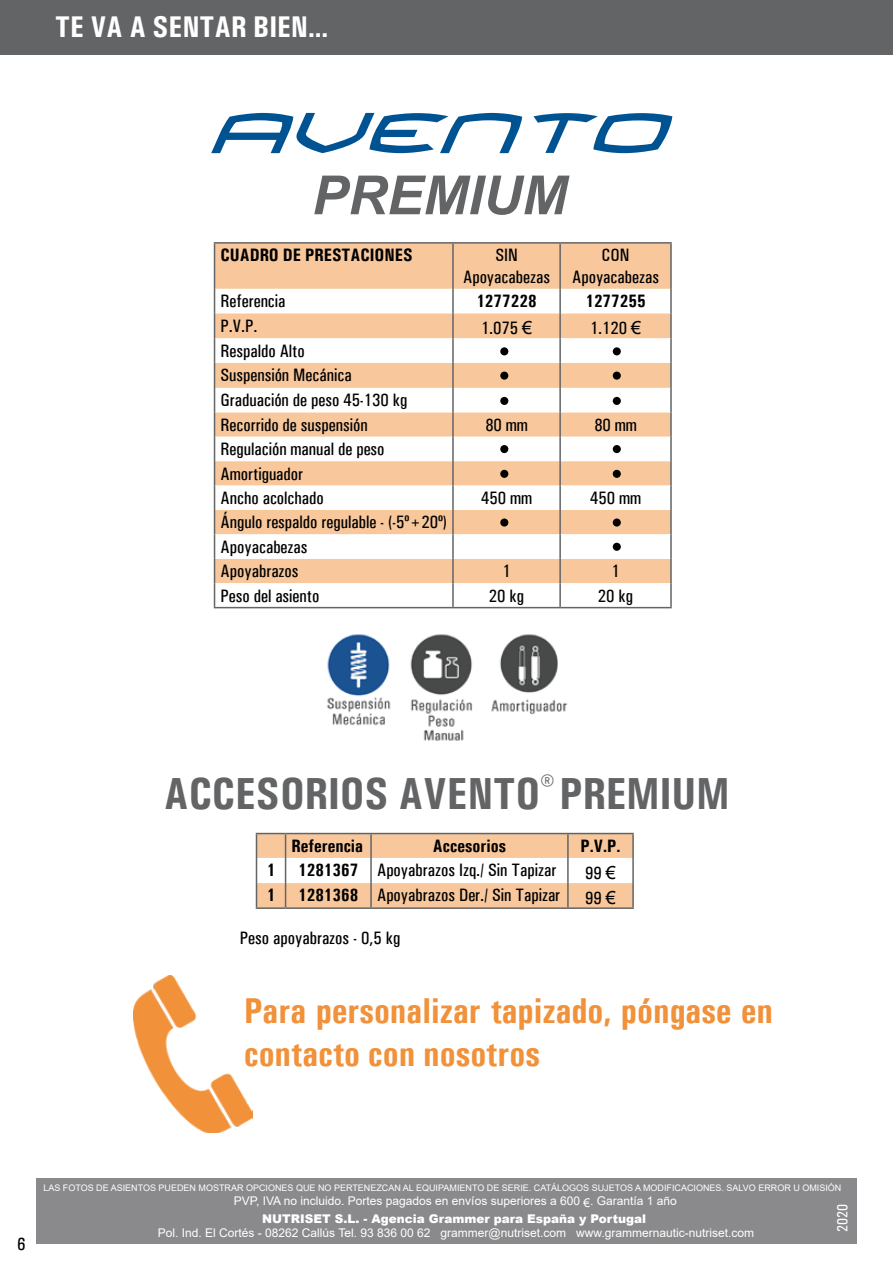
<style>
.page{position:relative;width:893px;height:1263px;background:#fff}
.page>*{position:absolute;margin:0;border:0;box-sizing:border-box;transform-origin:0 0}
.t1{font:italic 700 54px "Arial";color:#636466}
.t2{font:700 45px "Univers Condensed";color:#636466}
.t3{font:700 36px/43.2px "Univers Condensed";color:#f19139}
.t4{font:700 30px "Univers Condensed";color:#fff}
.t5{font:500 18px/24.5px "Univers Condensed";color:#000}
.t6{font:700 18px "Univers Condensed";color:#000}
.t7{font:500 15px "Univers Condensed";color:#fff}
.t8{font:12px "Arial";color:#fff}
.t9{font:900 12px "Arial";color:#fff}
.t10{font:9px "Arial";color:#fff}
.s1{font-family:"Arial";font-weight:400}
.s2{font-weight:700}
</style>
<div class="page">
<div style="left:215px;top:244px;width:455px;height:45px;background:#f8c89c"></div>
<svg style="left:215px;top:289px;width:455px;height:318px"></svg>
<hr style="left:214px;top:242px;width:239px;height:2px;background:#636466">
<hr style="left:214px;top:244px;width:1px;height:45px;background:#636466">
<hr style="left:453px;top:242px;width:107px;height:2px;background:#636466">
<hr style="left:452px;top:244px;width:2px;height:45px;background:#636466">
<hr style="left:560px;top:242px;width:112px;height:2px;background:#636466">
<hr style="left:559px;top:244px;width:2px;height:45px;background:#636466">
<hr style="left:670px;top:244px;width:2px;height:45px;background:#636466">
<hr style="left:452px;top:289px;width:2px;height:24px;background:#636466">
<hr style="left:559px;top:289px;width:2px;height:24px;background:#636466">
<hr style="left:670px;top:289px;width:2px;height:24px;background:#636466">
<hr style="left:452px;top:313px;width:2px;height:25px;background:#636466">
<hr style="left:559px;top:313px;width:2px;height:25px;background:#636466">
<hr style="left:670px;top:313px;width:2px;height:25px;background:#636466">
<hr style="left:452px;top:338px;width:2px;height:25px;background:#636466">
<hr style="left:559px;top:338px;width:2px;height:25px;background:#636466">
<hr style="left:670px;top:338px;width:2px;height:25px;background:#636466">
<hr style="left:452px;top:363px;width:2px;height:25px;background:#636466">
<hr style="left:559px;top:363px;width:2px;height:25px;background:#636466">
<hr style="left:670px;top:363px;width:2px;height:25px;background:#636466">
<hr style="left:452px;top:388px;width:2px;height:24px;background:#636466">
<hr style="left:559px;top:388px;width:2px;height:24px;background:#636466">
<hr style="left:670px;top:388px;width:2px;height:24px;background:#636466">
<hr style="left:452px;top:412px;width:2px;height:25px;background:#636466">
<hr style="left:559px;top:412px;width:2px;height:25px;background:#636466">
<hr style="left:670px;top:412px;width:2px;height:25px;background:#636466">
<hr style="left:452px;top:437px;width:2px;height:24px;background:#636466">
<hr style="left:559px;top:437px;width:2px;height:24px;background:#636466">
<hr style="left:670px;top:437px;width:2px;height:24px;background:#636466">
<hr style="left:452px;top:461px;width:2px;height:25px;background:#636466">
<hr style="left:559px;top:461px;width:2px;height:25px;background:#636466">
<hr style="left:670px;top:461px;width:2px;height:25px;background:#636466">
<hr style="left:452px;top:486px;width:2px;height:24px;background:#636466">
<hr style="left:559px;top:486px;width:2px;height:24px;background:#636466">
<hr style="left:670px;top:486px;width:2px;height:24px;background:#636466">
<hr style="left:452px;top:510px;width:2px;height:24px;background:#636466">
<hr style="left:559px;top:510px;width:2px;height:24px;background:#636466">
<hr style="left:670px;top:510px;width:2px;height:24px;background:#636466">
<hr style="left:452px;top:534px;width:2px;height:25px;background:#636466">
<hr style="left:559px;top:534px;width:2px;height:25px;background:#636466">
<hr style="left:670px;top:534px;width:2px;height:25px;background:#636466">
<hr style="left:452px;top:559px;width:2px;height:24px;background:#636466">
<hr style="left:559px;top:559px;width:2px;height:24px;background:#636466">
<hr style="left:670px;top:559px;width:2px;height:24px;background:#636466">
<svg style="left:214px;top:289px;width:1px;height:318px"></svg>
<hr style="left:452px;top:583px;width:2px;height:24px;background:#636466">
<hr style="left:559px;top:583px;width:2px;height:24px;background:#636466">
<hr style="left:670px;top:583px;width:2px;height:24px;background:#636466">
<hr style="left:214px;top:607px;width:239px;height:1px;background:#636466">
<hr style="left:453px;top:607px;width:107px;height:1px;background:#636466">
<hr style="left:560px;top:607px;width:112px;height:1px;background:#636466">
<div style="left:500px;top:347px;width:8px;height:8px;background:#000;border-radius:50%"></div>
<div style="left:613px;top:347px;width:8px;height:8px;background:#000;border-radius:50%"></div>
<div style="left:500px;top:372px;width:8px;height:8px;background:#000;border-radius:50%"></div>
<div style="left:613px;top:372px;width:8px;height:8px;background:#000;border-radius:50%"></div>
<div style="left:500px;top:397px;width:8px;height:8px;background:#000;border-radius:50%"></div>
<div style="left:613px;top:397px;width:8px;height:8px;background:#000;border-radius:50%"></div>
<div style="left:500px;top:445px;width:8px;height:8px;background:#000;border-radius:50%"></div>
<div style="left:500px;top:470px;width:8px;height:8px;background:#000;border-radius:50%"></div>
<div style="left:500px;top:518px;width:8px;height:9px;background:#000;border-radius:50%"></div>
<div style="left:613px;top:445px;width:8px;height:8px;background:#000;border-radius:50%"></div>
<div style="left:613px;top:470px;width:8px;height:8px;background:#000;border-radius:50%"></div>
<div style="left:613px;top:518px;width:8px;height:9px;background:#000;border-radius:50%"></div>
<div style="left:613px;top:543px;width:8px;height:8px;background:#000;border-radius:50%"></div>
<hr style="left:568px;top:833px;width:66px;height:1px;background:#636466">
<hr style="left:632px;top:834px;width:2px;height:24px;background:#636466">
<hr style="left:632px;top:858px;width:2px;height:25px;background:#636466">
<svg style="left:256px;top:833px;width:377px;height:74px"></svg>
<hr style="left:370px;top:883px;width:2px;height:24px;background:#636466">
<hr style="left:567px;top:883px;width:2px;height:24px;background:#636466">
<hr style="left:632px;top:883px;width:2px;height:24px;background:#636466">
<hr style="left:256px;top:907px;width:30px;height:2px;background:#636466">
<hr style="left:286px;top:907px;width:85px;height:2px;background:#636466">
<hr style="left:371px;top:907px;width:197px;height:2px;background:#636466">
<hr style="left:568px;top:907px;width:66px;height:2px;background:#636466">
<img style="left:133px;top:975px;width:120px;height:158px">
<div style="left:0;top:0;width:893px;height:54px;background:#636466"></div>
<svg style="left:211px;top:113px;width:461px;height:40px"></svg>
<img style="left:327px;top:634px;width:64px;height:92px">
<img style="left:410px;top:634px;width:63px;height:107px">
<img style="left:491px;top:634px;width:77px;height:80px">
<div style="left:36px;top:1178px;width:821px;height:66px;background:#8a8a8c"></div>
<h3 class="t4" style="left:55px;top:9px;width:274px">TE VA A SENTAR BIEN...</h3>
<h1 class="t1" style="left:312px;top:159px;width:256px">PREMIUM</h1>
<p class="t6" style="left:221px;top:244px;width:194px">CUADRO DE PRESTACIONES</p>
<p class="t5" style="left:463px;top:244px;width:88px;line-height:21.6px;text-align:center">SIN<br>Apoyacabezas</p>
<p class="t5" style="left:572px;top:244px;width:88px;line-height:21.6px;text-align:center">CON<br>Apoyacabezas</p>
<p class="t5" style="left:221px;top:289px;width:67px">Referencia</p>
<p class="t6" style="left:476px;top:290px;width:62px">1277228</p>
<p class="t6" style="left:585px;top:290px;width:62px">1277255</p>
<p class="t5" style="left:221px;top:313px;width:38px">P.V.P.</p>
<p class="t5" style="left:481px;top:316px;width:53px">1.075 <span class="s1">€</span></p>
<p class="t5" style="left:590px;top:316px;width:53px">1.120 <span class="s1">€</span></p>
<p class="t5" style="left:221px;top:338px;width:188px">Respaldo Alto<br>Suspensión Mecánica<br>Graduación de peso 45-130 kg<br>Recorrido de suspensión</p>
<p class="t5" style="left:485px;top:412px;width:44px">80 mm</p>
<p class="t5" style="left:594px;top:412px;width:44px">80 mm</p>
<p class="t5" style="left:221px;top:437px;width:166px">Regulación manual de peso<br>Amortiguador<br>Ancho acolchado</p>
<p class="t5" style="left:221px;top:510px;width:228px">Ángulo respaldo regulable - (-5º+20º)<br>Apoyacabezas<br>Apoyabrazos</p>
<p class="t5" style="left:481px;top:486px;width:52px">450 mm</p>
<p class="t5" style="left:590px;top:486px;width:52px">450 mm</p>
<p class="t5" style="left:502px;top:559px;width:10px">1</p>
<p class="t5" style="left:611px;top:559px;width:10px">1</p>
<p class="t5" style="left:221px;top:583px;width:100px">Peso del asiento</p>
<p class="t5" style="left:489px;top:583px;width:37px">20 kg</p>
<p class="t5" style="left:598px;top:583px;width:37px">20 kg</p>
<h2 class="t2" style="left:164px;top:766px;width:567px">ACCESORIOS AVENTO<sup>®</sup> PREMIUM</h2>
<p class="t6" style="left:292px;top:835px;width:73px">Referencia</p>
<p class="t6" style="left:433px;top:835px;width:75px">Accesorios</p>
<p class="t6" style="left:581px;top:835px;width:41px">P.V.P.</p>
<p class="t6" style="left:267px;top:859px;width:10px">1</p>
<p class="t5" style="left:298px;top:858px;width:260px"><span class="s2">1281367</span> Apoyabrazos Izq./ Sin Tapizar</p>
<p class="t5" style="left:585px;top:860px;width:32px">99 <span class="s1">€</span></p>
<p class="t6" style="left:267px;top:884px;width:10px">1</p>
<p class="t5" style="left:298px;top:883px;width:264px"><span class="s2">1281368</span> Apoyabrazos Der./ Sin Tapizar</p>
<p class="t5" style="left:585px;top:885px;width:32px">99 <span class="s1">€</span></p>
<p class="t5" style="left:240px;top:926px;width:162px">Peso apoyabrazos - 0,5 kg</p>
<h3 class="t3" style="left:244px;top:989px;width:530px">Para personalizar tapizado, póngase en contacto con nosotros</h3>
<p class="t5" style="left:17px;top:1231px;width:10px">6</p>
<p class="t10" style="left:43px;top:1181px;width:800px">LAS FOTOS DE ASIENTOS PUEDEN MOSTRAR OPCIONES QUE NO PERTENEZCAN AL EQUIPAMIENTO DE SERIE. CATÁLOGOS SUJETOS A MODIFICACIONES. SALVO ERROR U OMISIÓN</p>
<p class="t8" style="left:234px;top:1193px;width:445px">PVP, IVA no incluido. Portes pagados en envíos superiores a 600 €. Garantía 1 año</p>
<p class="t9" style="left:262px;top:1210px;width:386px">NUTRISET S.L. - Agencia Grammer para España y Portugal</p>
<p class="t7" style="left:834px;top:1232px;width:29px;rotate:-90deg">2020</p>
<p class="t8" style="left:158px;top:1224px;width:598px">Pol. Ind. El Cortés - 08262 Callús Tel. 93 836 00 62 grammer@nutriset.com www.grammernautic-nutriset.com</p>
</div>
